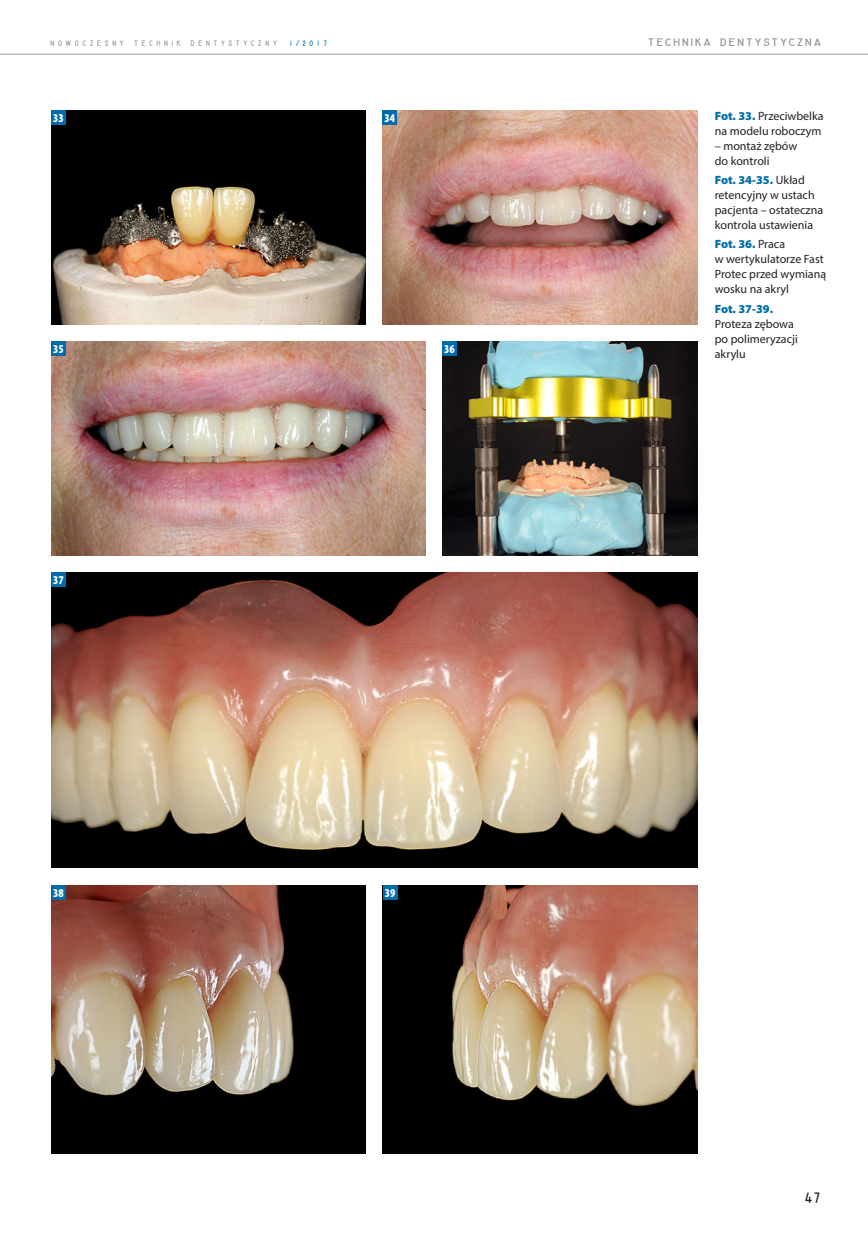
<style>
.page{position:relative;width:868px;height:1234px;background:#fff}
.page>*{position:absolute;margin:0;border:0;box-sizing:border-box;transform-origin:0 0}
.t1{font:15.75px "Gordon URWTCE Con";color:#231f20}
.podpis{font:12px/15px "Myriad Pro";color:#231f20}
.t2{font:900 condensed 12px "Myriad Pro";color:#fff}
.t3{font:11.55px "Gordon URWTCE Con";letter-spacing:.145em;color:#939598;scale:1.25 1}
.t4{font:8.4px "Gordon URWTCE Con";letter-spacing:.445em;color:#939598}
.t5{font:8.25px "Gordon URWTCE Con";color:#006daa}
.s1{font-weight:900;color:#006daa}
</style>
<div class="page">
<img style="left:382px;top:111px;width:315px;height:213px">
<img style="left:51px;top:111px;width:314px;height:213px">
<img style="left:442px;top:341px;width:255px;height:214px">
<img style="left:51px;top:341px;width:374px;height:214px">
<img style="left:51px;top:885px;width:315px;height:267px">
<img style="left:383px;top:885px;width:314px;height:267px">
<img style="left:51px;top:572px;width:646px;height:295px">
<div style="left:51px;top:111px;width:14px;height:14px;background:#006daa"></div>
<div style="left:51px;top:341px;width:14px;height:15px;background:#006daa"></div>
<div style="left:51px;top:572px;width:14px;height:14px;background:#006daa"></div>
<div style="left:51px;top:884px;width:14px;height:15px;background:#006daa"></div>
<div style="left:383px;top:884px;width:14px;height:15px;background:#006daa"></div>
<div style="left:442px;top:341px;width:14px;height:15px;background:#006daa"></div>
<div style="left:382px;top:111px;width:15px;height:14px;background:#006daa"></div>
<hr style="left:0;top:54px;width:867px;height:1px;background:#939598">
<p class="t4" style="left:51px;top:38px;width:228px">NOWOCZESNY TECHNIK DENTYSTYCZNY</p>
<p class="t5" style="left:289px;top:38px;width:40px">1/2017</p>
<p class="t3" style="left:648px;top:36px;width:140px">TECHNIKA DENTYSTYCZNA</p>
<p class="t2" style="left:53px;top:111px;width:12px">33</p>
<p class="t2" style="left:53px;top:342px;width:12px">35</p>
<p class="t2" style="left:53px;top:573px;width:12px">37</p>
<p class="t2" style="left:384px;top:111px;width:12px">34</p>
<p class="t2" style="left:444px;top:342px;width:12px">36</p>
<p class="t2" style="left:53px;top:885px;width:12px">38</p>
<p class="t2" style="left:385px;top:885px;width:12px">39</p>
<p class="podpis" style="left:714px;top:108px;width:110px"><span class="s1">Fot. 33.</span> Przeciwbelka na modelu roboczym</p>
<p class="podpis" style="left:714px;top:138px;width:84px">– montaż zębów do kontroli</p>
<p class="podpis" style="left:714px;top:172px;width:110px"><span class="s1">Fot. 34-35.</span> Układ retencyjny w ustach pacjenta – ostateczna kontrola ustawienia</p>
<p class="podpis" style="left:714px;top:236px;width:113px"><span class="s1">Fot. 36.</span> Praca<br>w wertykulatorze Fast<br>Protec przed wymianą wosku na akryl</p>
<p class="podpis" style="left:714px;top:301px;width:84px"><span class="s1">Fot. 37-39.<br></span>Proteza zębowa po polimeryzacji akrylu</p>
<h1 class="t1" style="left:804px;top:1187px;width:18px">47</h1>
</div>
